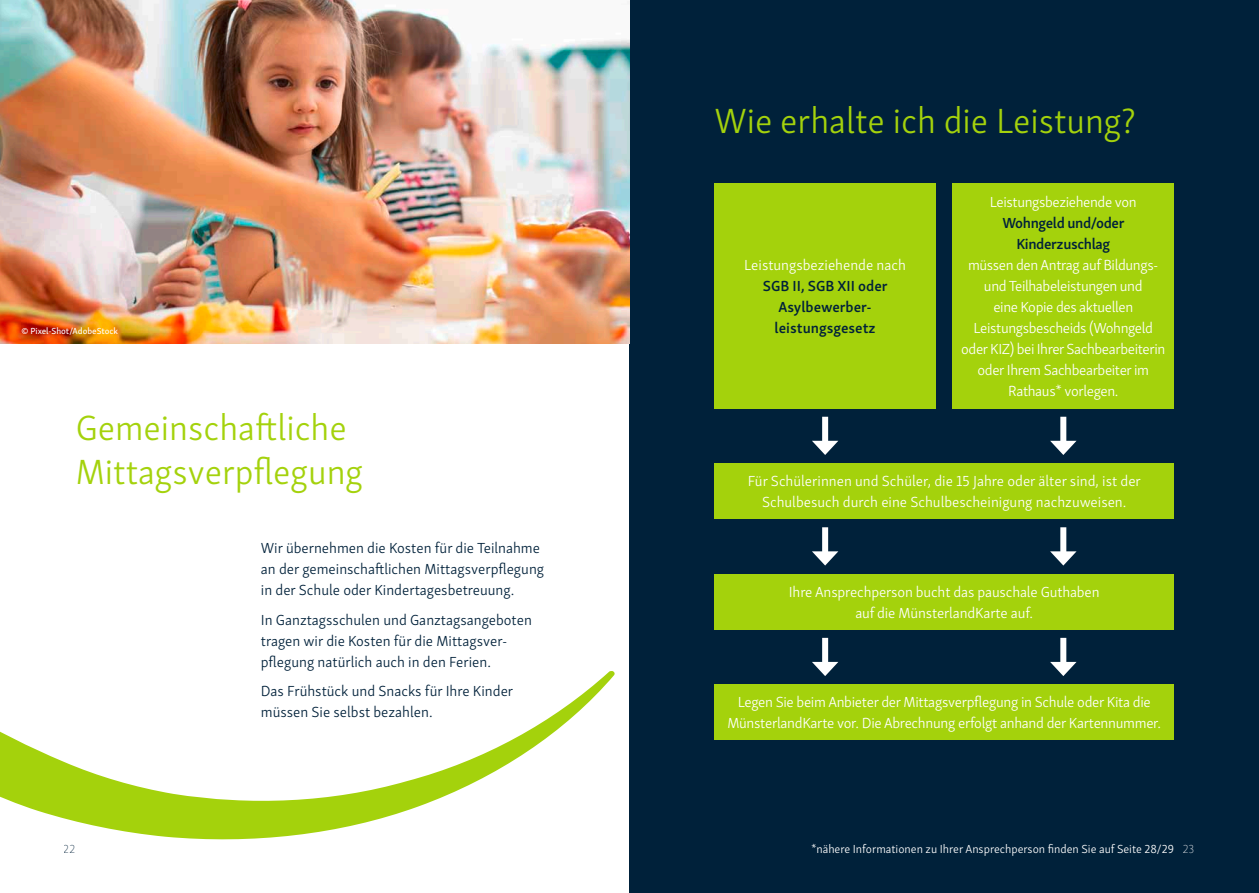
<style>
.page{position:relative;width:1259px;height:893px;background:#fff}
.page>*{position:absolute;margin:0;border:0;box-sizing:border-box;transform-origin:0 0}
.t1{font:300 36px/43.2px "Skolar Sans Latn";color:#a4d20c}
.t2{font:300 15px/21px "Skolar Sans Latn";letter-spacing:-.02em;color:#fff;text-align:center}
.t3{font:300 15px/21px "Skolar Sans Latn";color:#00213a}
.t4{font:300 15px/21px "Skolar Sans Latn";color:#fff;text-align:center}
.t5{font:600 15px/21px "Skolar Sans Latn";letter-spacing:-.005em;color:#00213a;text-align:center}
.t6{font:600 15px/21px "Skolar Sans Latn";letter-spacing:-.025em;color:#00213a;text-align:center}
.t7{font:300 12px "Skolar Sans Latn";color:#fff}
.t8{font:100 12px "Skolar Sans Latn";color:#00213a}
.t9{font:9px "Skolar Sans Latn Me";color:#fff}
.s1{font-weight:100}
</style>
<div class="page">
<div style="left:629px;top:0;width:630px;height:893px;background:#00213a"></div>
<img style="left:0;top:0;width:629px;height:344px">
<svg style="left:0;top:671px;width:615px;height:169px"></svg>
<div style="left:714px;top:183px;width:221px;height:225px;background:#a4d20c"></div>
<div style="left:952px;top:183px;width:222px;height:225px;background:#a4d20c"></div>
<div style="left:714px;top:463px;width:460px;height:56px;background:#a4d20c"></div>
<div style="left:714px;top:574px;width:460px;height:55px;background:#a4d20c"></div>
<div style="left:714px;top:685px;width:460px;height:55px;background:#a4d20c"></div>
<div style="left:822px;top:417px;width:6px;height:29px;background:#fff"></div>
<svg style="left:812px;top:441px;width:26px;height:14px"></svg>
<div style="left:822px;top:527px;width:6px;height:30px;background:#fff"></div>
<svg style="left:812px;top:551px;width:26px;height:15px"></svg>
<div style="left:822px;top:638px;width:6px;height:29px;background:#fff"></div>
<svg style="left:812px;top:662px;width:26px;height:14px"></svg>
<div style="left:1060px;top:417px;width:6px;height:29px;background:#fff"></div>
<svg style="left:1050px;top:441px;width:26px;height:14px"></svg>
<div style="left:1060px;top:527px;width:6px;height:30px;background:#fff"></div>
<svg style="left:1050px;top:551px;width:26px;height:15px"></svg>
<div style="left:1060px;top:638px;width:6px;height:29px;background:#fff"></div>
<svg style="left:1050px;top:662px;width:26px;height:14px"></svg>
<p class="t9" style="left:22px;top:324px;width:98px">© Pixel-Shot/AdobeStock</p>
<h1 class="t1" style="left:76px;top:404px;width:289px">Gemeinschaftliche<br>Mittagsverpflegung</h1>
<p class="t8" style="left:64px;top:841px;width:13px">22</p>
<p class="t3" style="left:261px;top:537px;width:285px">Wir übernehmen die Kosten für die Teilnahme an der gemeinschaftlichen Mittagsverpflegung in der Schule oder Kindertagesbetreuung.</p>
<p class="t3" style="left:261px;top:608px;width:272px">In Ganztagsschulen und Ganztagsangeboten tragen wir die Kosten für die Mittagsver&shy;pflegung natürlich auch in den Ferien.</p>
<p class="t3" style="left:261px;top:680px;width:254px">Das Frühstück und Snacks für Ihre Kinder müssen Sie selbst bezahlen.</p>
<h1 class="t1" style="left:714px;top:97px;width:422px">Wie erhalte ich die Leistung?</h1>
<p class="t4" style="left:744px;top:253px;width:163px">Leistungsbeziehende nach</p>
<p class="t5" style="left:763px;top:274px;width:126px">SGB II, SGB XII oder<br>Asylbewerber&shy;leistungsgesetz</p>
<p class="t2" style="left:990px;top:190px;width:148px">Leistungsbeziehende von</p>
<p class="t6" style="left:1002px;top:211px;width:124px">Wohngeld und/oder<br>Kinderzuschlag</p>
<p class="t2" style="left:961px;top:253px;width:206px">müssen den Antrag auf Bildungs&shy;und Teilhabeleistungen und<br>eine Kopie des aktuellen<br>Leistungsbescheids (Wohngeld oder KIZ) bei Ihrer Sachbearbeiterin oder Ihrem Sachbearbeiter im<br>Rathaus* vorlegen.</p>
<p class="t4" style="left:748px;top:470px;width:394px">Für Schülerinnen und Schüler, die 15 Jahre oder älter sind, ist der<br>Schulbesuch durch eine Schulbescheinigung nachzuweisen.</p>
<p class="t2" style="left:789px;top:580px;width:312px">Ihre Ansprechperson bucht das pauschale Guthaben auf die MünsterlandKarte auf.</p>
<p class="t2" style="left:727px;top:691px;width:435px">Legen Sie beim Anbieter der Mittagsverpflegung in Schule oder Kita die<br>MünsterlandKarte vor. Die Abrechnung erfolgt anhand der Kartennummer.</p>
<p class="t7" style="left:811px;top:840px;width:385px">*nähere Informationen zu Ihrer Ansprechperson finden Sie auf Seite 28/29 <span class="s1">23</span></p>
</div>
